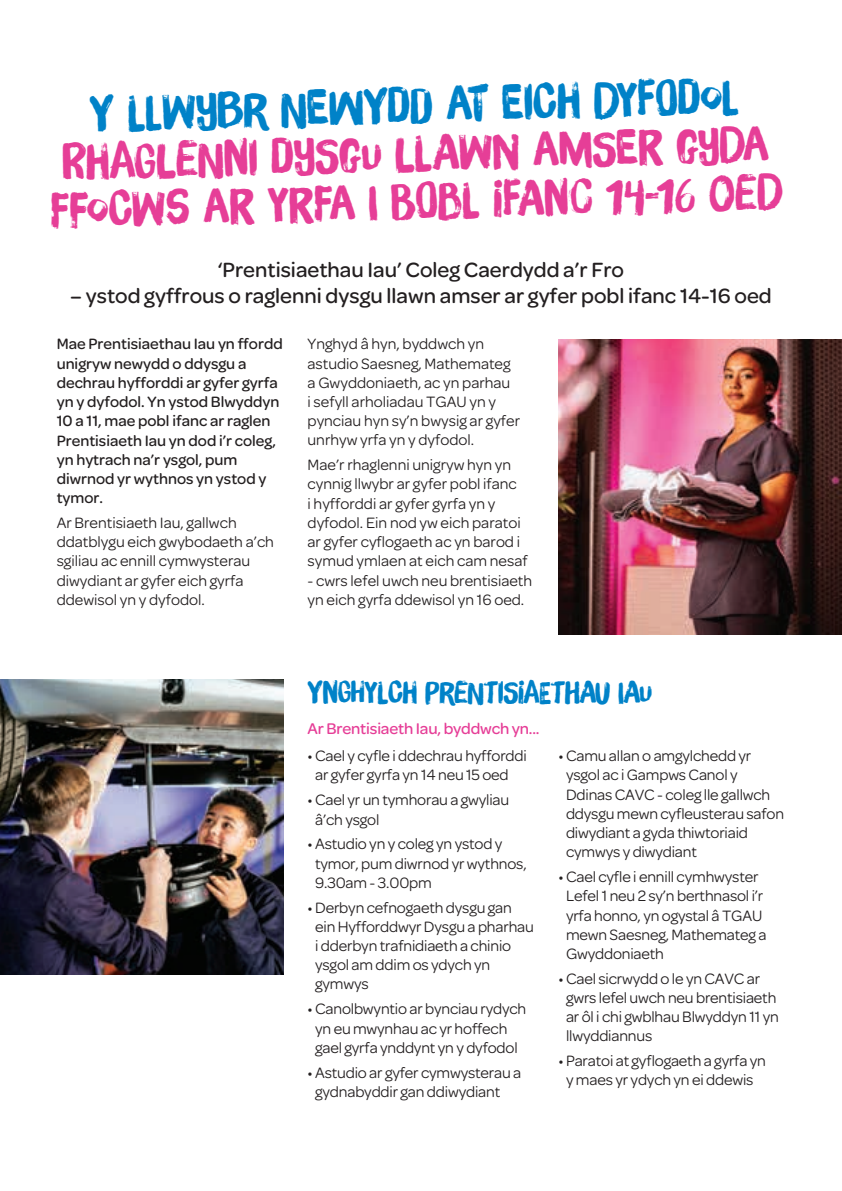
<style>
.page{position:relative;width:842px;height:1191px;background:#fff}
.page>*{position:absolute;margin:0;border:0;box-sizing:border-box;transform-origin:0 0}
.t1{font:48px/47.6px "Brush Up";color:#e63e97}
.t2{font:48px "Brush Up";color:#0082c8}
.t3{font:30px "Brush Up";letter-spacing:-.01em;color:#0082c8}
.t4{font:500 22px "Omnes";color:#231f20}
.t5{font:500 16.4px "Omnes";letter-spacing:-.01em;color:#e63e97}
.t6{font:16px/19.2px "Omnes";letter-spacing:-.01em;color:#231f20}
.t7{font:500 16px/19.2px "Omnes";color:#231f20}
</style>
<div class="page">
<img style="left:0;top:679px;width:284px;height:295px">
<img style="left:558px;top:340px;width:284px;height:294px">
<h1 class="t2" style="left:89px;top:82px;width:652px;rotate:-1deg">Y LLWYBR NEWYDD AT EICH DYFODOL</h1>
<h1 class="t1" style="left:50px;top:136px;width:731px;rotate:-1deg">RHAGLENNI DYSGU LLAWN AMSER GYDA<br>FFOCWS AR YRFA I BOBL IFANC 14-16 OED</h1>
<h3 class="t4" style="left:218px;top:257px;width:408px">‘Prentisiaethau Iau’ Coleg Caerdydd a’r Fro</h3>
<h3 class="t4" style="left:70px;top:284px;width:703px">– ystod gyffrous o raglenni dysgu llawn amser ar gyfer pobl ifanc 14-16 oed</h3>
<p class="t7" style="left:57px;top:334px;width:228px">Mae Prentisiaethau Iau yn ffordd unigryw newydd o ddysgu a dechrau hyfforddi ar gyfer gyrfa yn y dyfodol. Yn ystod Blwyddyn<br>10 a 11, mae pobl ifanc ar raglen<br>Prentisiaeth Iau yn dod i’r coleg, yn hytrach na’r ysgol, pum diwrnod yr wythnos yn ystod y tymor.</p>
<p class="t6" style="left:57px;top:513px;width:219px">Ar Brentisiaeth Iau, gallwch ddatblygu eich gwybodaeth a’ch sgiliau ac ennill cymwysterau diwydiant ar gyfer eich gyrfa ddewisol yn y dyfodol.</p>
<p class="t6" style="left:308px;top:334px;width:214px">Ynghyd â hyn, byddwch yn astudio Saesneg, Mathemateg a Gwyddoniaeth, ac yn parhau<br>i sefyll arholiadau TGAU yn y pynciau hyn sy’n bwysig ar gyfer unrhyw yrfa yn y dyfodol.</p>
<p class="t6" style="left:308px;top:455px;width:222px">Mae’r rhaglenni unigryw hyn yn cynnig llwybr ar gyfer pobl ifanc<br>i hyfforddi ar gyfer gyrfa yn y dyfodol. Ein nod yw eich paratoi ar gyfer cyflogaeth ac yn barod i symud ymlaen at eich cam nesaf</p>
<p class="t6" style="left:308px;top:570px;width:226px">- cwrs lefel uwch neu brentisiaeth yn eich gyrfa ddewisol yn 16 oed.</p>
<h2 class="t3" style="left:308px;top:674px;width:332px">YNGHYLCH PRENTISIAETHAU Iau</h2>
<p class="t5" style="left:308px;top:719px;width:234px">Ar Brentisiaeth Iau, byddwch yn...</p>
<p class="t6" style="left:315px;top:746px;width:213px;text-indent:-8px">• Cael y cyfle i ddechrau hyfforddi ar gyfer gyrfa yn 14 neu 15 oed</p>
<p class="t6" style="left:315px;top:790px;width:196px;text-indent:-8px">• Cael yr un tymhorau a gwyliau â’ch ysgol</p>
<p class="t6" style="left:315px;top:834px;width:213px;text-indent:-8px">• Astudio yn y coleg yn ystod y tymor, pum diwrnod yr wythnos,<br>9.30am - 3.00pm</p>
<p class="t6" style="left:315px;top:897px;width:220px;text-indent:-8px">• Derbyn cefnogaeth dysgu gan ein Hyfforddwyr Dysgu a pharhau i dderbyn trafnidiaeth a chinio ysgol am ddim os ydych yn gymwys</p>
<p class="t6" style="left:315px;top:999px;width:213px;text-indent:-8px">• Canolbwyntio ar bynciau rydych yn eu mwynhau ac yr hoffech gael gyrfa ynddynt yn y dyfodol</p>
<p class="t6" style="left:315px;top:1062px;width:208px;text-indent:-8px">• Astudio ar gyfer cymwysterau a gydnabyddir gan ddiwydiant</p>
<p class="t6" style="left:566px;top:746px;width:220px;text-indent:-8px">• Camu allan o amgylchedd yr ysgol ac i Gampws Canol y<br>Ddinas CAVC - coleg lle gallwch ddysgu mewn cyfleusterau safon diwydiant a gyda thiwtoriaid cymwys y diwydiant</p>
<p class="t6" style="left:566px;top:867px;width:202px;text-indent:-8px">• Cael cyfle i ennill cymhwyster<br>Lefel 1 neu 2 sy’n berthnasol i’r yrfa honno, yn ogystal â TGAU mewn Saesneg, Mathemateg a<br>Gwyddoniaeth</p>
<p class="t6" style="left:566px;top:969px;width:214px;text-indent:-8px">• Cael sicrwydd o le yn CAVC ar gwrs lefel uwch neu brentisiaeth ar ôl i chi gwblhau Blwyddyn 11 yn llwyddiannus</p>
<p class="t6" style="left:558px;top:1051px;width:209px;text-align:center">• Paratoi at gyflogaeth a gyrfa yn y maes yr ydych yn ei ddewis</p>
</div>
